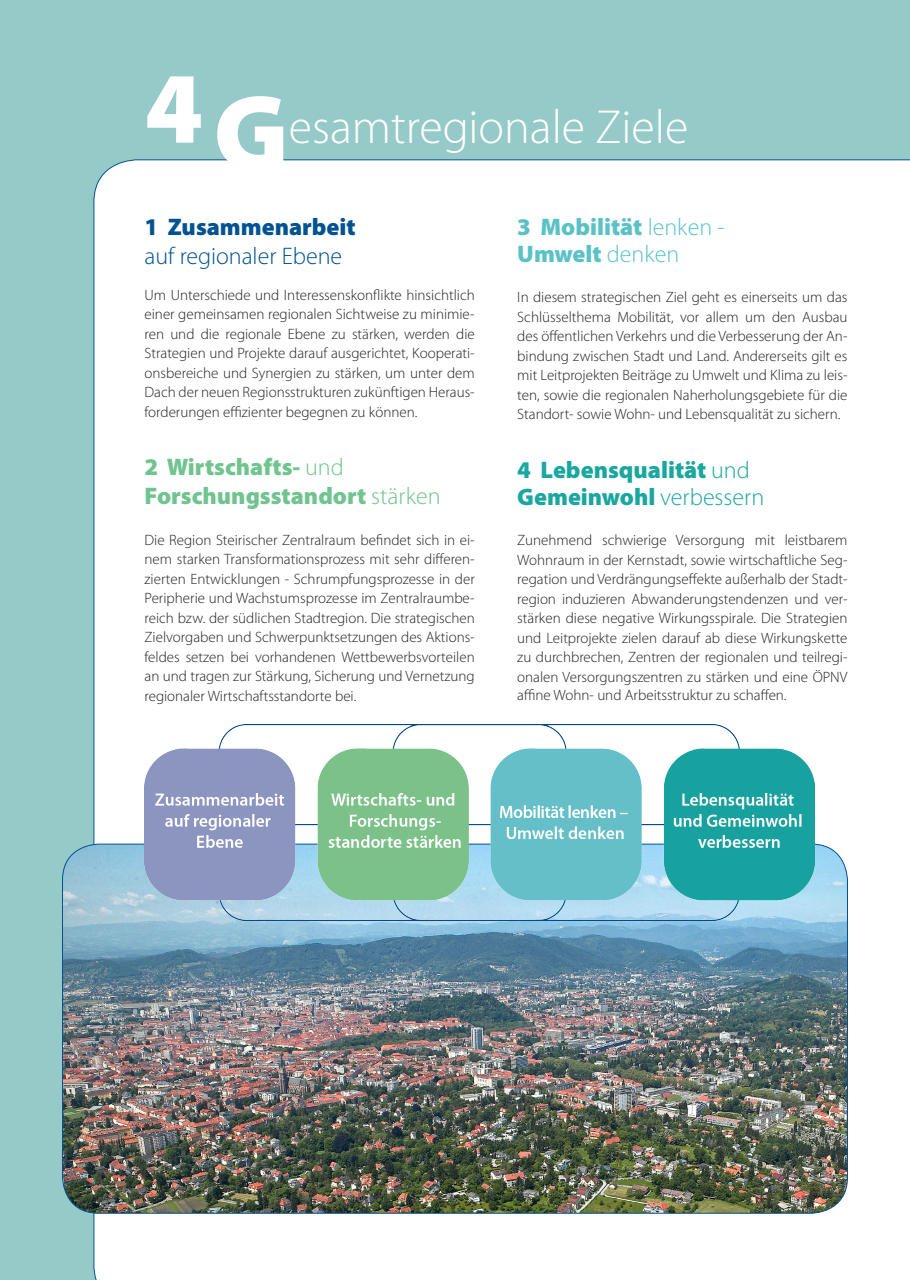
<style>
.page{position:relative;width:910px;height:1280px;background:#95cac8}
.page>*{position:absolute;margin:0;border:0;box-sizing:border-box;transform-origin:0 0}
.t1{font:900 102px "Myriad Pro";color:#fff}
.t2{font:300 48px "Myriad Pro";color:#fff}
.t3{font:900 24px "Myriad Pro";color:#70c48e}
.t4{font:900 24px "Myriad Pro";color:#1aa7a0}
.t5{font:900 24px "Myriad Pro";color:#5ac2c6}
.t6{font:300 24px "Myriad Pro";color:#015291}
.t7{font:900 24px "Myriad Pro";color:#015291}
.t8{font:300 15px/19.5px "Myriad Pro";color:#231f20;text-align:justify}
.s1{font-size:108px}
.s2{font-weight:300}
</style>
<div class="page">
<div style="left:94px;top:159px;width:816px;height:1121px;background:#fff"></div>
<img style="left:63px;top:844px;width:784px;height:369px">
<img style="left:909px;top:185px;width:1px;height:483px">
<img style="left:909px;top:693px;width:1px;height:559px">
<img style="left:145px;top:724px;width:669px;height:196px">
<p class="t1" style="left:145px;top:50px;width:146px">4<span class="s1">G</span></p>
<p class="t2" style="left:289px;top:100px;width:401px">esamtregionale Ziele</p>
<p class="t7" style="left:145px;top:213px;width:213px">1 Zusammenarbeit</p>
<p class="t6" style="left:145px;top:242px;width:199px">auf regionaler Ebene</p>
<p class="t8" style="left:145px;top:285px;width:332px">Um Unterschiede und Interessenskonflikte hinsichtlich einer gemeinsamen regionalen Sichtweise zu minimie&shy;ren und die regionale Ebene zu stärken, werden die Strategien und Projekte darauf ausgerichtet, Kooperati&shy;onsbereiche und Synergien zu stärken, um unter dem Dach der neuen Regionsstrukturen zukünftigen Heraus&shy;forderungen effizienter begegnen zu können.</p>
<p class="t3" style="left:145px;top:453px;width:201px">2 Wirtschafts- <span class="s2">und</span></p>
<p class="t3" style="left:145px;top:482px;width:298px">Forschungsstandort <span class="s2">stärken</span></p>
<p class="t8" style="left:145px;top:530px;width:332px">Die Region Steirischer Zentralraum befindet sich in ei&shy;nem starken Transformationsprozess mit sehr differen&shy;zierten Entwicklungen - Schrumpfungsprozesse in der Peripherie und Wachstumsprozesse im Zentralraumbe&shy;reich bzw. der südlichen Stadtregion. Die strategischen Zielvorgaben und Schwerpunktsetzungen des Aktions&shy;feldes setzen bei vorhandenen Wettbewerbsvorteilen an und tragen zur Stärkung, Sicherung und Vernetzung regionaler Wirtschaftsstandorte bei.</p>
<p class="t5" style="left:517px;top:213px;width:209px">3 Mobilität <span class="s2">lenken -</span></p>
<p class="t5" style="left:517px;top:240px;width:164px">Umwelt <span class="s2">denken</span></p>
<p class="t8" style="left:517px;top:288px;width:332px">In diesem strategischen Ziel geht es einerseits um das Schlüsselthema Mobilität, vor allem um den Ausbau des öffentlichen Verkehrs und die Verbesserung der An&shy;bindung zwischen Stadt und Land. Andererseits gilt es mit Leitprojekten Beiträge zu Umwelt und Klima zu leis&shy;ten, sowie die regionalen Naherholungsgebiete für die Standort- sowie Wohn- und Lebensqualität zu sichern.</p>
<p class="t4" style="left:517px;top:456px;width:234px">4 Lebensqualität <span class="s2">und</span></p>
<p class="t4" style="left:517px;top:483px;width:249px">Gemeinwohl <span class="s2">verbessern</span></p>
<p class="t8" style="left:517px;top:531px;width:332px">Zunehmend schwierige Versorgung mit leistbarem Wohnraum in der Kernstadt, sowie wirtschaftliche Seg&shy;regation und Verdrängungseffekte außerhalb der Stadt&shy;region induzieren Abwanderungstendenzen und ver&shy;stärken diese negative Wirkungsspirale. Die Strategien und Leitprojekte zielen darauf ab diese Wirkungskette zu durchbrechen, Zentren der regionalen und teilregi&shy;onalen Versorgungszentren zu stärken und eine ÖPNV</p>
<p class="t8" style="left:517px;top:685px;width:271px">affine Wohn- und Arbeitsstruktur zu schaffen.</p>
</div>
